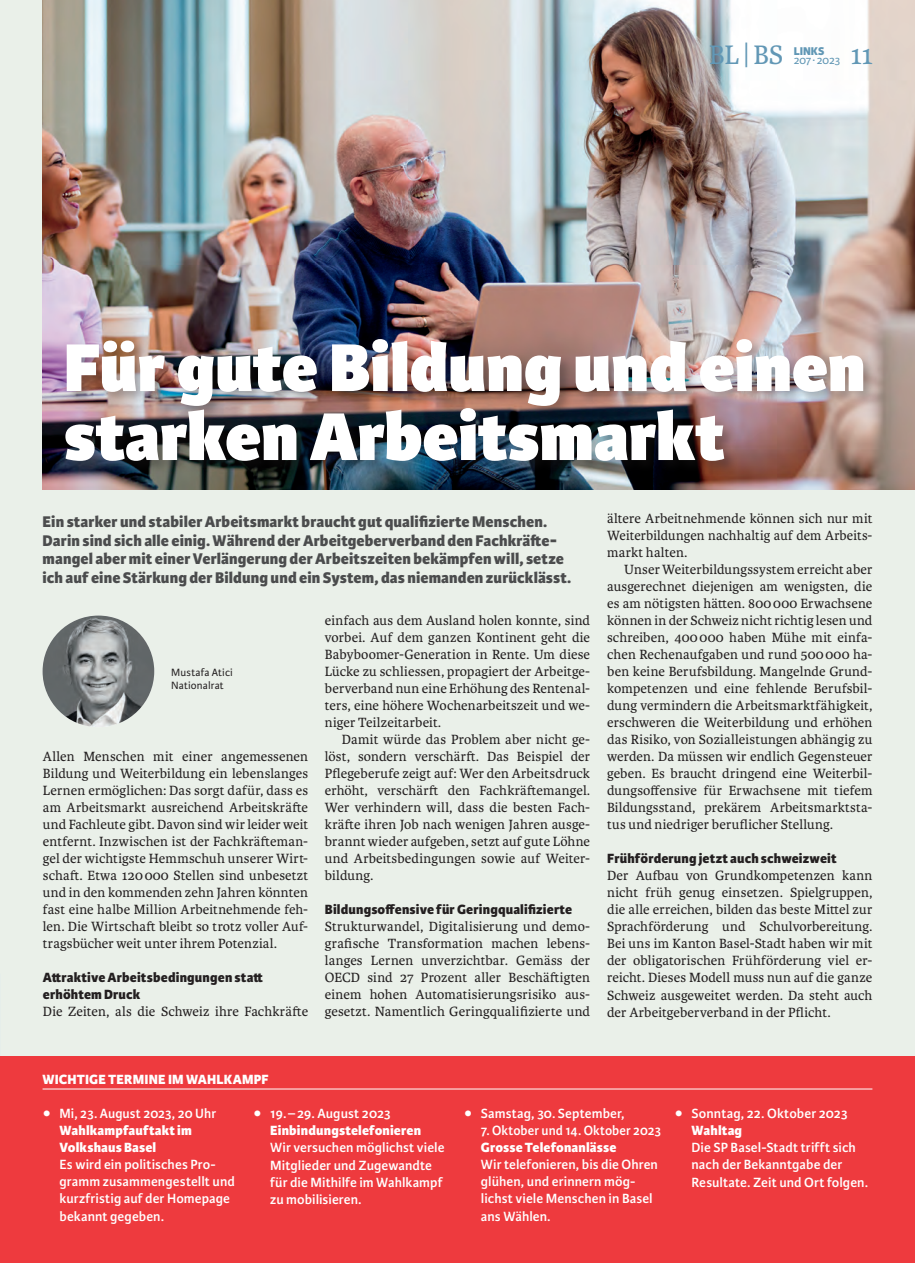
<style>
.page{position:relative;width:915px;height:1263px;background:#fff}
.page>*{position:absolute;margin:0;border:0;box-sizing:border-box;transform-origin:0 0}
.t1{font:800 72px/69px "Karmina Sans";color:#fff}
.t2{font:28.5px "Karmina";color:#6197b5}
.t3{font:800 16.5px/18.8px "Karmina Sans";letter-spacing:.005em;color:#4b4c4d}
.t4{font:14.25px/17px "Karmina";letter-spacing:.01em;color:#231f20;text-align:justify}
.t5{font:600 14.25px/17px "Karmina Sans";letter-spacing:.005em;color:#fff}
.t6{font:800 14.25px/17px "Karmina Sans";letter-spacing:.01em;color:#231f20}
.t7{font:800 14.25px/17px "Karmina Sans";letter-spacing:.01em;color:#fff}
.t8{font:600 14.25px "Karmina Sans";letter-spacing:.005em;color:#fff;scale:.96 1}
.t9{font:12px "Karmina Sans";letter-spacing:-.02em;color:#6197b5}
.t10{font:800 12px "Karmina Sans";color:#6197b5}
.t11{font:11.25px/12.8px "Karmina Sans";letter-spacing:.015em;color:#231f20}
.s1{font-family:"Karmina Sans";font-weight:300}
</style>
<div class="page">
<div style="left:0;top:0;width:914px;height:1263px;background:#eaf0e9"></div>
<img style="left:43px;top:0;width:871px;height:489px">
<div style="left:64px;top:337px;width:813px;height:138px;background:#231f20;opacity:.3"></div>
<img style="left:43px;top:615px;width:111px;height:112px;border-radius:56px">
<div style="left:0;top:1056px;width:914px;height:207px;background:#ee3a3e"></div>
<hr style="left:43px;top:1089px;width:829px;height:1px;background:#fff">
<h2 class="t2" style="left:709px;top:39px;width:75px">BL<span class="s1">|</span>BS</h2>
<p class="t10" style="left:793px;top:44px;width:32px">LINKS</p>
<p class="t9" style="left:793px;top:53px;width:48px">207 ∙ 2023</p>
<h2 class="t2" style="left:850px;top:39px;width:24px">11</h2>
<h1 class="t1" style="left:64px;top:336px;width:802px">Für gute Bildung und einen starken Arbeitsmarkt</h1>
<p class="t3" style="left:43px;top:513px;width:530px">Ein starker und stabiler Arbeitsmarkt braucht gut qualifizierte Menschen.<br>Darin sind sich alle einig. Während der Arbeitgeberverband den Fachkräfte&shy;mangel aber mit einer Verlängerung der Arbeitszeiten bekämpfen will, setze ich auf eine Stärkung der Bildung und ein System, das niemanden zurücklässt.</p>
<p class="t11" style="left:171px;top:666px;width:63px">Mustafa Atici<br>Nationalrat</p>
<p class="t4" style="left:43px;top:748px;width:267px">Allen Menschen mit einer angemessenen Bildung und Weiterbildung ein lebenslanges Lernen ermöglichen: Das sorgt dafür, dass es am Arbeitsmarkt ausreichend Arbeitskräfte und Fachleute gibt. Davon sind wir leider weit entfernt. Inzwischen ist der Fachkräfteman&shy;gel der wichtigste Hemmschuh unserer Wirt&shy;schaft. Etwa 120000 Stellen sind unbesetzt und in den kommenden zehn Jahren könnten fast eine halbe Million Arbeitnehmende feh&shy;len. Die Wirtschaft bleibt so trotz voller Auf&shy;tragsbücher weit unter ihrem Potenzial.</p>
<p class="t6" style="left:43px;top:970px;width:221px">Attraktive Arbeitsbedingungen statt erhöhtem Druck</p>
<p class="t4" style="left:43px;top:1003px;width:267px">Die Zeiten, als die Schweiz ihre Fachkräfte</p>
<p class="t4" style="left:325px;top:612px;width:267px">einfach aus dem Ausland holen konnte, sind vorbei. Auf dem ganzen Kontinent geht die Babyboomer-Generation in Rente. Um diese Lücke zu schliessen, propagiert der Arbeitge&shy;berverband nun eine Erhöhung des Rentenal&shy;ters, eine höhere Wochenarbeitszeit und we&shy;niger Teilzeitarbeit.</p>
<p class="t4" style="left:325px;top:731px;width:267px;text-indent:17px">Damit würde das Problem aber nicht ge&shy;löst, sondern verschärft. Das Beispiel der Pflegeberufe zeigt auf: Wer den Arbeitsdruck erhöht, verschärft den Fachkräftemangel.<br>Wer verhindern will, dass die besten Fach&shy;kräfte ihren Job nach wenigen Jahren ausge&shy;brannt wieder aufgeben, setzt auf gute Löhne und Arbeitsbedingungen sowie auf Weiter&shy;bildung.</p>
<p class="t6" style="left:325px;top:902px;width:249px">Bildungsoffensive für Geringqualifizierte</p>
<p class="t4" style="left:325px;top:918px;width:267px">Strukturwandel, Digitalisierung und demo&shy;grafische Transformation machen lebens&shy;langes Lernen unverzichtbar. Gemäss der OECD sind 27 Prozent aller Beschäftigten einem hohen Automatisierungsrisiko aus&shy;gesetzt. Namentlich Geringqualifizierte und</p>
<p class="t4" style="left:607px;top:510px;width:267px">ältere Arbeitnehmende können sich nur mit Weiterbildungen nachhaltig auf dem Arbeits&shy;markt halten.</p>
<p class="t4" style="left:607px;top:561px;width:267px;text-indent:17px">Unser Weiterbildungssystem erreicht aber ausgerechnet diejenigen am wenigsten, die es am nötigsten hätten. 800000 Erwachsene können in der Schweiz nicht richtig lesen und schreiben, 400000 haben Mühe mit einfa&shy;chen Rechenaufgaben und rund 500000 ha&shy;ben keine Berufsbildung. Mangelnde Grund&shy;kompetenzen und eine fehlende Berufsbil&shy;dung vermindern die Arbeitsmarktfähigkeit, erschweren die Weiterbildung und erhöhen das Risiko, von Sozialleistungen abhängig zu werden. Da müssen wir endlich Gegensteuer geben. Es braucht dringend eine Weiterbil&shy;dungsoffensive für Erwachsene mit tiefem Bildungsstand, prekärem Arbeitsmarktsta&shy;tus und niedriger beruflicher Stellung.</p>
<p class="t6" style="left:607px;top:851px;width:231px">Frühförderung jetzt auch schweizweit</p>
<p class="t4" style="left:607px;top:867px;width:267px">Der Aufbau von Grundkompetenzen kann nicht früh genug einsetzen. Spielgruppen, die alle erreichen, bilden das beste Mittel zur Sprachförderung und Schulvorbereitung.<br>Bei uns im Kanton Basel-Stadt haben wir mit der obligatorischen Frühförderung viel er&shy;reicht. Dieses Modell muss nun auf die ganze Schweiz ausgeweitet werden. Da steht auch der Arbeitgeberverband in der Pflicht.</p>
<p class="t7" style="left:43px;top:1072px;width:227px">WICHTIGE TERMINE IM WAHLKAMPF</p>
<p class="t5" style="left:43px;top:1105px;width:175px">○ Mi, 23. August 2023, 20 Uhr</p>
<p class="t7" style="left:60px;top:1123px;width:134px">Wahlkampfauftakt im<br>Volkshaus Basel</p>
<p class="t5" style="left:60px;top:1156px;width:177px">Es wird ein politisches Pro&shy;gramm zusammengestellt und kurzfristig auf der Homepage bekannt gegeben.</p>
<p class="t5" style="left:253px;top:1105px;width:139px">○ 19. –29. August 2023</p>
<p class="t7" style="left:270px;top:1123px;width:152px">Einbindungstelefonieren</p>
<p class="t5" style="left:270px;top:1139px;width:176px">Wir versuchen möglichst viele<br>Mitglieder und Zugewandte für die Mithilfe im Wahlkampf zu mobilisieren.</p>
<p class="t5" style="left:463px;top:1105px;width:162px">○ Samstag, 30. September,</p>
<p class="t8" style="left:480px;top:1123px;width:189px">7. Oktober und 14. Oktober 2023</p>
<p class="t7" style="left:480px;top:1140px;width:137px">Grosse Telefonanlässe</p>
<p class="t5" style="left:480px;top:1156px;width:178px">Wir telefonieren, bis die Ohren glühen, und erinnern mög&shy;lichst viele Menschen in Basel ans Wählen.</p>
<p class="t5" style="left:674px;top:1105px;width:174px">○ Sonntag, 22. Oktober 2023</p>
<p class="t7" style="left:691px;top:1123px;width:52px">Wahltag</p>
<p class="t5" style="left:691px;top:1139px;width:178px">Die SP Basel-Stadt trifft sich nach der Bekanntgabe der<br>Resultate. Zeit und Ort folgen.</p>
</div>
